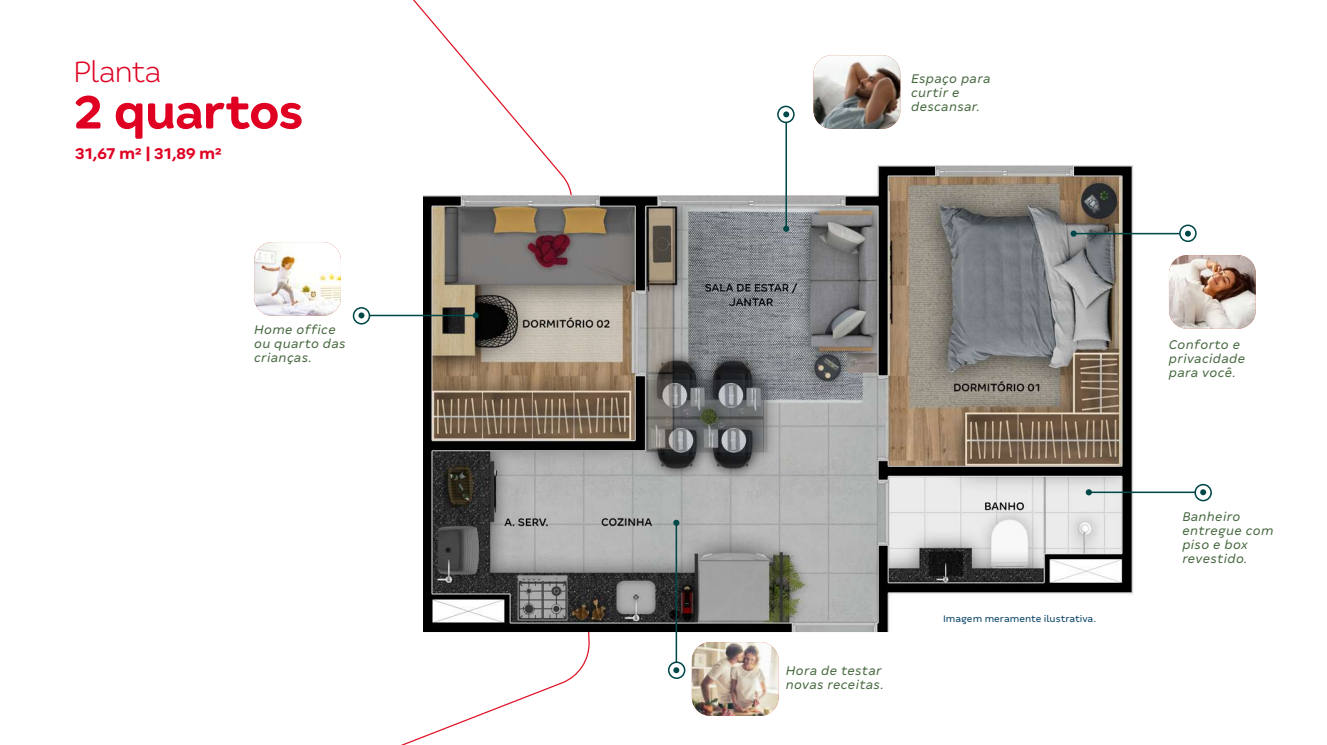
<style>
.page{position:relative;width:1327px;height:745px;background:#fff}
.page>*{position:absolute;margin:0;border:0;box-sizing:border-box;transform-origin:0 0}
.t1{font:700 52.75px "Tenda";letter-spacing:-.03em;color:#df0022}
.t2{font:300 32.5px "Tenda";letter-spacing:-.035em;color:#df0022}
.t3{font:700 17.5px "Tenda";letter-spacing:-.045em;color:#df0022}
.t4{font:italic 14px/14px "Tenda";letter-spacing:.025em;color:#476940}
.t5{font:10.5px "Tenda";color:#003e62}
</style>
<div class="page">
<img style="left:423px;top:165px;width:726px;height:466px">
<hr style="left:785px;top:122px;width:2px;height:107px;background:#004748">
<div style="left:783px;top:225px;width:6px;height:7px;background:#004748;border-radius:50%"></div>
<div style="left:777px;top:106px;width:17px;height:17px;border:2px solid #004748;border-radius:50%"></div>
<svg style="left:783px;top:111px;width:6px;height:6px"></svg>
<hr style="left:1073px;top:233px;width:107px;height:1px;background:#004748">
<svg style="left:1070px;top:230px;width:6px;height:6px"></svg>
<div style="left:1179px;top:224px;width:17px;height:18px;border:2px solid #004748;border-radius:50%"></div>
<svg style="left:1185px;top:230px;width:6px;height:6px"></svg>
<hr style="left:1089px;top:491px;width:106px;height:1px;background:#004748">
<div style="left:1085px;top:489px;width:7px;height:6px;background:#004748;border-radius:50%"></div>
<div style="left:1194px;top:483px;width:18px;height:18px;border:2px solid #004748;border-radius:50%"></div>
<svg style="left:1200px;top:489px;width:6px;height:6px"></svg>
<img style="left:1169px;top:255px;width:86px;height:73px">
<img style="left:254px;top:242px;width:87px;height:73px">
<img style="left:813px;top:55px;width:87px;height:74px">
<img style="left:692px;top:642px;width:86px;height:73px">
<hr style="left:369px;top:314px;width:107px;height:2px;background:#004748">
<svg style="left:473px;top:312px;width:6px;height:6px"></svg>
<div style="left:353px;top:307px;width:17px;height:17px;border:2px solid #004748;border-radius:50%"></div>
<svg style="left:358px;top:312px;width:6px;height:6px"></svg>
<hr style="left:675px;top:522px;width:2px;height:140px;background:#004748">
<svg style="left:673px;top:519px;width:6px;height:6px"></svg>
<div style="left:668px;top:661px;width:17px;height:17px;border:2px solid #004748;border-radius:50%"></div>
<svg style="left:673px;top:667px;width:6px;height:5px"></svg>
<h2 class="t2" style="left:73px;top:54px;width:90px">Planta</h2>
<h1 class="t1" style="left:73px;top:81px;width:232px">2 quartos</h1>
<p class="t3" style="left:75px;top:143px;width:149px">31,67 m² | 31,89 m²</p>
<p class="t4" style="left:254px;top:322px;width:93px">Home office ou quarto das crianças.</p>
<p class="t4" style="left:911px;top:71px;width:81px">Espaço para curtir e descansar.</p>
<p class="t4" style="left:786px;top:663px;width:100px">Hora de testar novas receitas.</p>
<p class="t5" style="left:943px;top:612px;width:154px">Imagem meramente ilustrativa.</p>
<p class="t4" style="left:1169px;top:337px;width:78px">Conforto e privacidade para você.</p>
<p class="t4" style="left:1182px;top:508px;width:93px">Banheiro entregue com piso e box revestido.</p>
</div>
